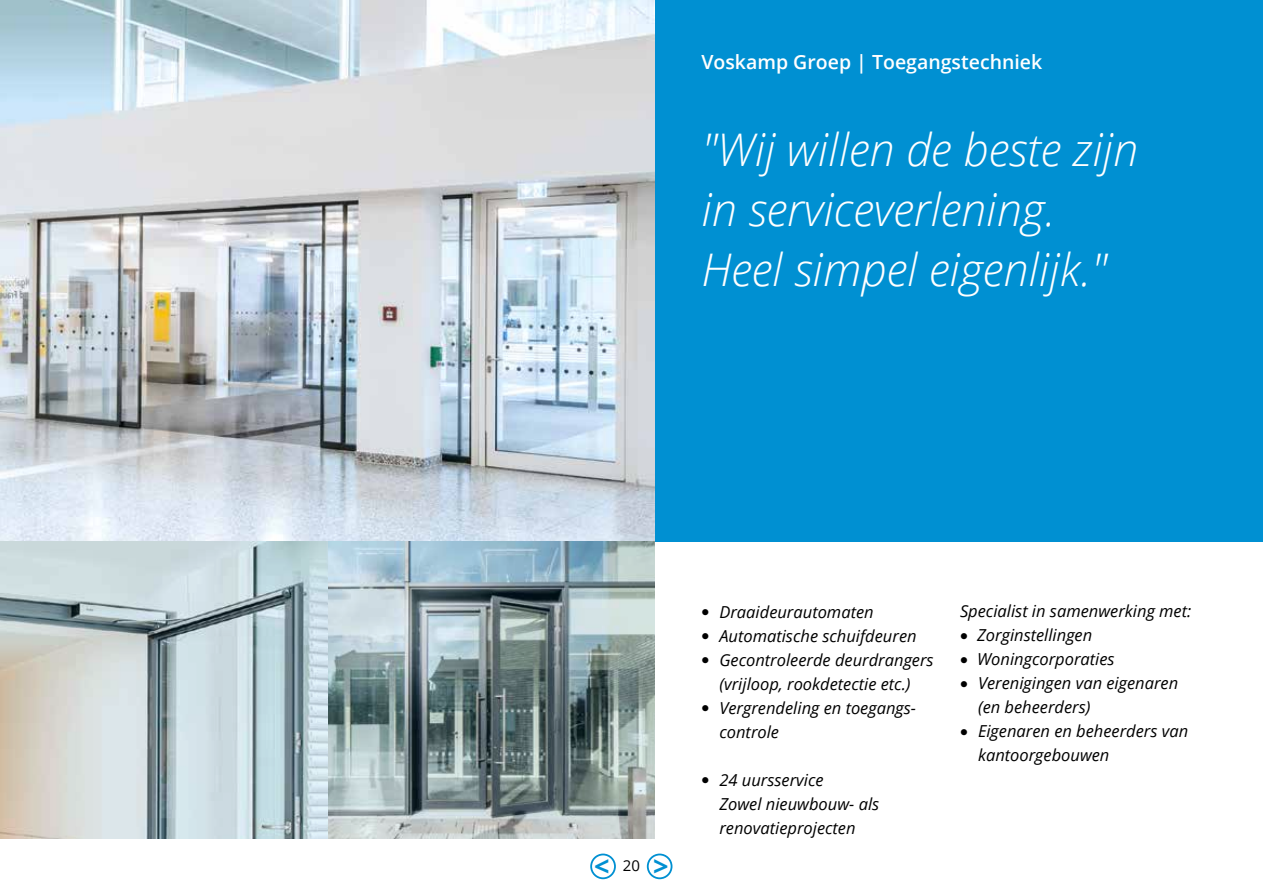
<style>
.page{position:relative;width:1263px;height:893px;background:#fff}
.page>*{position:absolute;margin:0;border:0;box-sizing:border-box;transform-origin:0 0}
.t1{font:italic 300 45px/60px "Open Sans";color:#fff}
.t2{font:700 27px "Open Sans";color:#0090d2}
.t3{font:600 19.5px "Open Sans";color:#fff}
.t4{font:italic 16.5px/24px "Open Sans";color:#000}
.t5{font:15px "Open Sans";color:#000}
</style>
<div class="page">
<div style="left:655px;top:0;width:608px;height:542px;background:#0090d2"></div>
<img style="left:0;top:0;width:655px;height:542px">
<svg style="left:0;top:542px;width:655px;height:297px;background:#a5b4b7"></svg>
<div style="left:647px;top:854px;width:25px;height:25px;border:2px solid #0090d2;border-radius:50%"></div>
<div style="left:590px;top:854px;width:26px;height:25px;border:2px solid #0090d2;border-radius:50%"></div>
<p class="t3" style="left:701px;top:48px;width:342px">Voskamp Groep | Toegangstechniek</p>
<h1 class="t1" style="left:701px;top:118px;width:438px">"Wij willen de beste zijn in serviceverlening.<br>Heel simpel eigenlijk."</h1>
<h2 class="t2" style="left:594px;top:847px;width:17px">&lt;</h2>
<h2 class="t2" style="left:653px;top:847px;width:17px">&gt;</h2>
<p class="t5" style="left:623px;top:855px;width:19px">20</p>
<p class="t4" style="left:701px;top:599px;width:174px">● Draaideurautomaten</p>
<p class="t4" style="left:701px;top:623px;width:217px">● Automatische schuifdeuren</p>
<p class="t4" style="left:701px;top:647px;width:234px;text-align:center">● Gecontroleerde deurdrangers (vrijloop, rookdetectie etc.)</p>
<p class="t4" style="left:719px;top:695px;width:198px;text-indent:-18px">● Vergrendeling en toegangs&shy;controle</p>
<p class="t4" style="left:719px;top:767px;width:161px;text-indent:-18px">● 24 uursservice<br>Zowel nieuwbouw- als renovatieprojecten</p>
<p class="t4" style="left:960px;top:599px;width:233px">Specialist in samenwerking met:</p>
<p class="t4" style="left:960px;top:623px;width:134px">● Zorginstellingen</p>
<p class="t4" style="left:960px;top:647px;width:156px">● Woningcorporaties</p>
<p class="t4" style="left:978px;top:671px;width:202px;text-indent:-18px">● Verenigingen van eigenaren (en beheerders)</p>
<p class="t4" style="left:978px;top:719px;width:212px;text-indent:-18px">● Eigenaren en beheerders van kantoorgebouwen</p>
</div>
